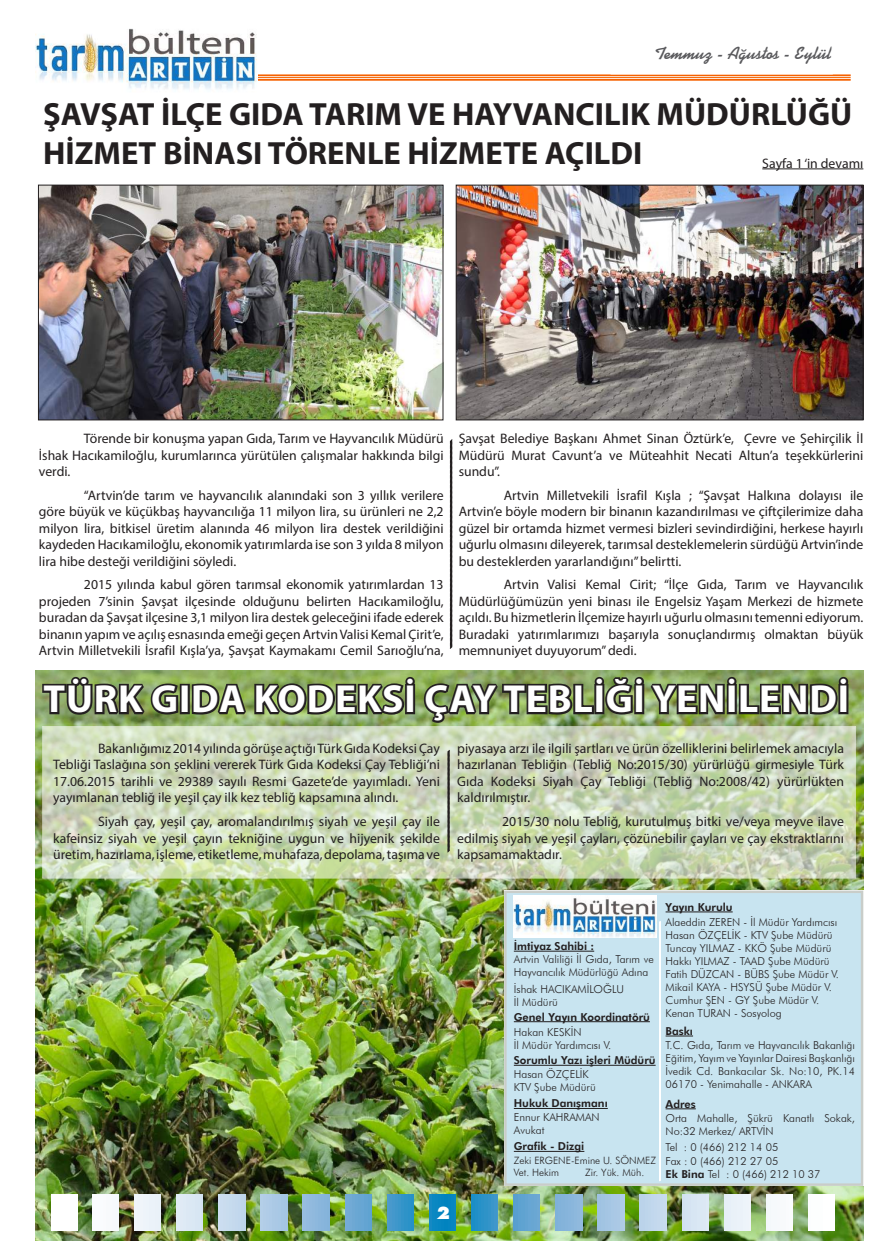
<style>
.page{position:relative;width:886px;height:1241px;background:#fff}
.page>*{position:absolute;margin:0;border:0;box-sizing:border-box;transform-origin:0 0}
.t1{font:700 39.25px "Myriad Pro";letter-spacing:.02em;color:#fff}
.t2{font:700 32.12px/39px "Myriad Pro";color:#231f20}
.t3{font:700 17.5px "Kaufmann BT";color:#5a5a5d}
.t4{font:800 16.25px "Futura";color:#fff}
.t5{font:800 16px "Futura";color:#fff}
.t6{font:13.75px/16.5px "Myriad Pro";color:#231f20;text-align:justify}
.t7{font:300 10.88px/13.1px "Futura BT";color:#231f20}
.t8{font:800 10.88px "Futura BT";color:#231f20}
.t9{font:300 10.12px/12.1px "Futura BT";color:#231f20}
.s1{font-weight:800}
</style>
<div class="page">
<img style="left:35px;top:670px;width:828px;height:570px">
<hr style="left:256px;top:74px;width:595px;height:2px;background:#f66201">
<hr style="left:256px;top:77px;width:595px;height:1px;background:#f66201">
<hr style="left:256px;top:79px;width:595px;height:2px;background:#f66201">
<svg style="left:429px;top:1228px;width:27px;height:1px"></svg>
<svg style="left:471px;top:1228px;width:27px;height:1px"></svg>
<svg style="left:387px;top:1228px;width:26px;height:1px"></svg>
<div style="left:513px;top:1195px;width:27px;height:34px;background:#63a4d2"></div>
<div style="left:345px;top:1195px;width:26px;height:34px;background:#69a6d3"></div>
<div style="left:640px;top:1195px;width:26px;height:34px;background:#c1d7ed"></div>
<div style="left:682px;top:1195px;width:26px;height:34px;background:#d8e6f3"></div>
<div style="left:598px;top:1195px;width:26px;height:34px;background:#a6c7e4"></div>
<div style="left:724px;top:1195px;width:27px;height:34px;background:#ebf2f9"></div>
<div style="left:556px;top:1195px;width:26px;height:34px;background:#88b5dc"></div>
<div style="left:219px;top:1195px;width:26px;height:34px;background:#c5daed"></div>
<div style="left:261px;top:1195px;width:26px;height:34px;background:#abc9e5"></div>
<div style="left:176px;top:1195px;width:27px;height:34px;background:#dbe8f4"></div>
<div style="left:303px;top:1195px;width:26px;height:34px;background:#8db8dd"></div>
<div style="left:134px;top:1195px;width:27px;height:34px;background:#edf4fa"></div>
<div style="left:51px;top:1195px;width:26px;height:34px;background:#fff"></div>
<div style="left:92px;top:1195px;width:27px;height:34px;background:#fafbfd"></div>
<div style="left:808px;top:1195px;width:27px;height:34px;background:#fdfefe"></div>
<div style="left:766px;top:1195px;width:27px;height:34px;background:#f7f9fc"></div>
<div style="left:504px;top:890px;width:359px;height:295px;background:#c8e4f0"></div>
<hr style="left:665px;top:911px;width:68px;height:1px;background:#231f20">
<hr style="left:514px;top:1064px;width:142px;height:1px;background:#231f20">
<hr style="left:514px;top:1150px;width:70px;height:1px;background:#231f20">
<hr style="left:514px;top:1107px;width:94px;height:1px;background:#231f20">
<hr style="left:665px;top:1108px;width:31px;height:1px;background:#231f20">
<img style="left:514px;top:895px;width:143px;height:42px">
<hr style="left:514px;top:950px;width:80px;height:1px;background:#231f20">
<hr style="left:514px;top:1021px;width:136px;height:1px;background:#231f20">
<svg style="left:659px;top:921px;width:34px;height:260px"></svg>
<img style="left:35px;top:28px;width:222px;height:62px">
<svg style="left:429px;top:1194px;width:27px;height:34px"></svg>
<svg style="left:471px;top:1194px;width:27px;height:34px"></svg>
<div style="left:387px;top:1194px;width:26px;height:34px;background:linear-gradient(to right,#4e9acd,#2691c7)"></div>
<div style="left:513px;top:1194px;width:27px;height:34px;background:#63a4d2"></div>
<div style="left:345px;top:1194px;width:26px;height:34px;background:#69a6d3"></div>
<div style="left:640px;top:1194px;width:26px;height:34px;background:#c1d7ed"></div>
<div style="left:682px;top:1194px;width:26px;height:34px;background:#d8e6f3"></div>
<div style="left:598px;top:1194px;width:26px;height:34px;background:#a6c7e4"></div>
<div style="left:724px;top:1194px;width:27px;height:34px;background:#ebf2f9"></div>
<div style="left:556px;top:1194px;width:26px;height:34px;background:#88b5dc"></div>
<div style="left:219px;top:1194px;width:26px;height:34px;background:#c5daed"></div>
<div style="left:261px;top:1194px;width:26px;height:34px;background:#abc9e5"></div>
<div style="left:176px;top:1194px;width:27px;height:34px;background:#dbe8f4"></div>
<div style="left:303px;top:1194px;width:26px;height:34px;background:#8db8dd"></div>
<div style="left:134px;top:1194px;width:27px;height:34px;background:#edf4fa"></div>
<div style="left:51px;top:1194px;width:26px;height:34px;background:#fff"></div>
<div style="left:92px;top:1194px;width:27px;height:34px;background:#fafbfd"></div>
<div style="left:808px;top:1194px;width:27px;height:34px;background:#fdfefe"></div>
<div style="left:766px;top:1194px;width:27px;height:34px;background:#f7f9fc"></div>
<img style="left:458px;top:187px;width:403px;height:231px">
<div style="left:456px;top:185px;width:407px;height:235px;border:1px solid #231f20"></div>
<img style="left:40px;top:187px;width:401px;height:231px">
<div style="left:38px;top:185px;width:405px;height:235px;border:1px solid #231f20"></div>
<svg style="left:449px;top:439px;width:4px;height:210px"></svg>
<hr style="left:762px;top:168px;width:101px;height:1px;background:#231f20">
<svg style="left:42px;top:726px;width:814px;height:152px;background:#cdd9b9"></svg>
<div style="left:44px;top:727px;width:810px;height:150px;border:1px solid #fff"></div>
<svg style="left:40px;top:674px;width:140px;height:42px;background:#5d6b45"></svg>
<div style="left:180px;top:683px;width:10px;height:31px;border:4px solid #231f20"></div>
<svg style="left:189px;top:674px;width:661px;height:50px;background:#65764a"></svg>
<svg style="left:447px;top:749px;width:3px;height:103px"></svg>
<p class="t3" style="left:655px;top:43px;width:178px">Temmuz - Ağustos - Eylül</p>
<h2 class="t2" style="left:43px;top:94px;width:811px">ŞAVŞAT İLÇE GIDA TARIM VE HAYVANCILIK MÜDÜRLÜĞÜ<br>HİZMET BİNASI TÖRENLE HİZMETE AÇILDI</h2>
<p class="t6" style="left:762px;top:154px;width:103px">Sayfa 1 ‘in devamı</p>
<p class="t6" style="left:39px;top:430px;width:406px;text-indent:45px">Törende bir konuşma yapan Gıda, Tarım ve Hayvancılık Müdürü İshak Hacıkamiloğlu, kurumlarınca yürütülen çalışmalar hakkında bilgi verdi.</p>
<p class="t6" style="left:39px;top:486px;width:406px;text-indent:45px">“Artvin’de tarım ve hayvancılık alanındaki son 3 yıllık verilere göre büyük ve küçükbaş hayvancılığa 11 milyon lira, su ürünleri ne 2,2 milyon lira, bitkisel üretim alanında 46 milyon lira destek verildiğini kaydeden Hacıkamiloğlu, ekonomik yatırımlarda ise son 3 yılda 8 milyon lira hibe desteği verildiğini söyledi.</p>
<p class="t6" style="left:39px;top:576px;width:406px;text-indent:45px">2015 yılında kabul gören tarımsal ekonomik yatırımlardan 13 projeden 7’sinin Şavşat ilçesinde olduğunu belirten Hacıkamiloğlu, buradan da Şavşat ilçesine 3,1 milyon lira destek geleceğini ifade ederek binanın yapım ve açılış esnasında emeği geçen Artvin Valisi Kemal Çirit’e, Artvin Milletvekili İsrafil Kışla’ya, Şavşat Kaymakamı Cemil Sarıoğlu’na,</p>
<p class="t6" style="left:459px;top:430px;width:406px">Şavşat Belediye Başkanı Ahmet Sinan Öztürk’e, Çevre ve Şehirçilik İl Müdürü Murat Cavunt’a ve Müteahhit Necati Altun’a teşekkürlerini sundu”.</p>
<p class="t6" style="left:459px;top:486px;width:406px;text-indent:45px">Artvin Milletvekili İsrafil Kışla ; “Şavşat Halkına dolayısı ile Artvin’e böyle modern bir binanın kazandırılması ve çiftçilerimize daha güzel bir ortamda hizmet vermesi bizleri sevindirdiğini, herkese hayırlı uğurlu olmasını dileyerek, tarımsal desteklemelerin sürdüğü Artvin’inde bu desteklerden yararlandığını” belirtti.</p>
<p class="t6" style="left:459px;top:576px;width:406px;text-indent:45px">Artvin Valisi Kemal Cirit; “İlçe Gıda, Tarım ve Hayvancılık Müdürlüğümüzün yeni binası ile Engelsiz Yaşam Merkezi de hizmete açıldı. Bu hizmetlerin İlçemize hayırlı uğurlu olmasını temenni ediyorum.<br>Buradaki yatırımlarımızı başarıyla sonuçlandırmış olmaktan büyük memnuniyet duyuyorum” dedi.</p>
<h1 class="t1" style="left:44px;top:673px;width:807px">TÜRK GIDA KODEKSİ ÇAY TEBLİĞİ YENİLENDİ</h1>
<p class="t6" style="left:53px;top:739px;width:388px;text-indent:45px">Bakanlığımız 2014 yılında görüşe açtığı Türk Gıda Kodeksi Çay Tebliği Taslağına son şeklini vererek Türk Gıda Kodeksi Çay Tebliği’ni 17.06.2015 tarihli ve 29389 sayılı Resmi Gazete’de yayımladı. Yeni yayımlanan tebliğ ile yeşil çay ilk kez tebliğ kapsamına alındı.</p>
<p class="t6" style="left:53px;top:812px;width:388px;text-indent:45px">Siyah çay, yeşil çay, aromalandırılmış siyah ve yeşil çay ile kafeinsiz siyah ve yeşil çayın tekniğine uygun ve hijyenik şekilde üretim, hazırlama, işleme, etiketleme, muhafaza, depolama, taşıma ve</p>
<p class="t6" style="left:457px;top:739px;width:388px">piyasaya arzı ile ilgili şartları ve ürün özelliklerini belirlemek amacıyla hazırlanan Tebliğin (Tebliğ No:2015/30) yürürlüğü girmesiyle Türk Gıda Kodeksi Siyah Çay Tebliği (Tebliğ No:2008/42) yürürlükten kaldırılmıştır.</p>
<p class="t6" style="left:457px;top:812px;width:388px;text-indent:45px">2015/30 nolu Tebliğ, kurutulmuş bitki ve/veya meyve ilave edilmiş siyah ve yeşil çayları, çözünebilir çayları ve çay ekstraktlarını kapsamamaktadır.</p>
<p class="t4" style="left:436px;top:1202px;width:15px">2</p>
<p class="t5" style="left:436px;top:1203px;width:15px">2</p>
<p class="t8" style="left:514px;top:939px;width:82px">İmtiyaz Sahibi :</p>
<p class="t7" style="left:514px;top:952px;width:142px">Artvin Valiliği İl Gıda, Tarım ve<br>Hayvancılık Müdürlüğü Adına</p>
<p class="t7" style="left:514px;top:981px;width:112px">İshak HACIKAMİLOĞLU<br>İl Müdürü</p>
<p class="t8" style="left:514px;top:1009px;width:138px">Genel Yayın Koordinatörü</p>
<p class="t7" style="left:514px;top:1024px;width:99px">Hakan KESKİN<br>İl Müdür Yardımcısı V.</p>
<p class="t8" style="left:514px;top:1053px;width:143px">Sorumlu Yazı işleri Müdürü</p>
<p class="t7" style="left:514px;top:1067px;width:83px">Hasan ÖZÇELİK<br>KTV Şube Müdürü</p>
<p class="t8" style="left:514px;top:1096px;width:95px">Hukuk Danışmanı</p>
<p class="t7" style="left:514px;top:1109px;width:87px">Ennur KAHRAMAN<br>Avukat</p>
<p class="t8" style="left:514px;top:1139px;width:72px">Grafik - Dizgi</p>
<p class="t9" style="left:514px;top:1154px;width:144px">Zeki ERGENE-Emine U. SÖNMEZ<br>Vet. Hekim</p>
<p class="t9" style="left:585px;top:1166px;width:61px">Zir. Yük. Müh.</p>
<p class="t8" style="left:665px;top:900px;width:69px">Yayın Kurulu</p>
<p class="t7" style="left:665px;top:914px;width:175px">Alaeddin ZEREN - İl Müdür Yardımcısı<br>Hasan ÖZÇELİK - KTV Şube Müdürü<br>Tuncay YILMAZ - KKÖ Şube Müdürü<br>Hakkı YILMAZ - TAAD Şube Müdürü<br>Fatih DÜZCAN - BÜBS Şube Müdür V.<br>Mikail KAYA - HSYSÜ Şube Müdür V.<br>Cumhur ŞEN - GY Şube Müdür V.<br>Kenan TURAN - Sosyolog</p>
<p class="t8" style="left:665px;top:1024px;width:29px">Baskı</p>
<p class="t7" style="left:665px;top:1038px;width:191px;text-align:justify">T.C. Gıda, Tarım ve Hayvancılık Bakanlığı Eğitim, Yayım ve Yayınlar Dairesi Başkanlığı İvedik Cd. Bankacılar Sk. No:10, PK.14<br>06170 - Yenimahalle - ANKARA</p>
<p class="t8" style="left:665px;top:1096px;width:32px">Adres</p>
<p class="t7" style="left:665px;top:1111px;width:191px">Orta Mahalle, Şükrü Kanatlı Sokak,<br>No:32 Merkez/ ARTVİN</p>
<p class="t7" style="left:665px;top:1140px;width:156px">Tel : 0 (466) 212 14 05<br>Fax : 0 (466) 212 27 05<br><span class="s1">Ek Bina</span> Tel : 0 (466) 212 10 37</p>
</div>
